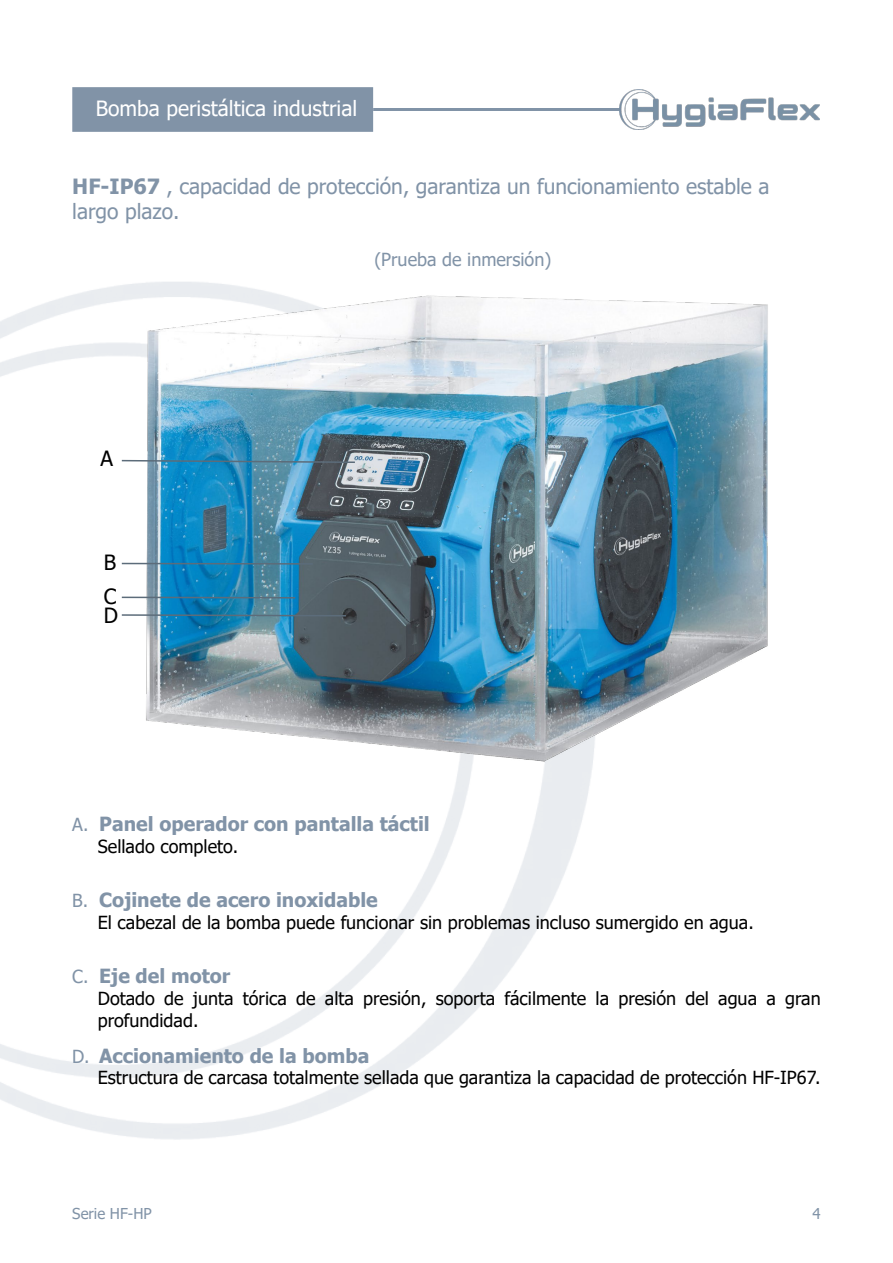
<style>
.page{position:relative;width:893px;height:1263px;background:#fff}
.page>*{position:absolute;margin:0;border:0;box-sizing:border-box;transform-origin:0 0}
.t1{font:21px/25.2px "Tahoma";color:#8193a7}
.t2{font:21px "Tahoma";color:#fff}
.t3{font:21px/34px "Tahoma";color:#000}
.t4{font:700 19.5px "Tahoma";color:#8193a7}
.t5{font:18px/21.6px "Tahoma";color:#000}
.t6{font:18px "Tahoma";color:#8193a7}
.t7{font:15px "Tahoma";color:#8193a7}
.s1{font-weight:700}
.s2{font-weight:400;font-size:18px}
</style>
<div class="page">
<div style="left:72px;top:87px;width:301px;height:45px;background:#8193a7;border:2px solid #8193a7"></div>
<hr style="left:373px;top:108px;width:247px;height:3px;background:#8193a7">
<img style="left:620px;top:89px;width:200px;height:41px">
<img style="left:122px;top:281px;width:646px;height:523px">
<svg style="left:121px;top:459px;width:235px;height:5px"></svg>
<hr style="left:122px;top:563px;width:191px;height:2px;background:#5c6c7a">
<svg style="left:121px;top:613px;width:227px;height:4px"></svg>
<hr style="left:122px;top:597px;width:173px;height:1px;background:#5c6c7a">
<p class="t2" style="left:96px;top:94px;width:263px">Bomba peristáltica industrial</p>
<p class="t1" style="left:72px;top:175px;width:699px"><span class="s1">HF-IP67</span> , capacidad de protección, garantiza un funcionamiento estable a largo plazo.</p>
<p class="t3" style="left:101px;top:442px;width:14px">A</p>
<p class="t3" style="left:104px;top:547px;width:14px">B<br>C</p>
<p class="t3" style="left:104px;top:600px;width:16px">D</p>
<p class="t6" style="left:374px;top:247px;width:178px">(Prueba de inmersión)</p>
<p class="t4" style="left:72px;top:811px;width:359px"><span class="s2">A.</span> Panel operador con pantalla táctil</p>
<p class="t5" style="left:98px;top:837px;width:142px">Sellado completo.</p>
<p class="t4" style="left:72px;top:886px;width:307px"><span class="s2">B.</span> Cojinete de acero inoxidable</p>
<p class="t5" style="left:98px;top:912px;width:657px">El cabezal de la bomba puede funcionar sin problemas incluso sumergido en agua.</p>
<p class="t4" style="left:72px;top:963px;width:160px"><span class="s2">C.</span> Eje del motor</p>
<p class="t5" style="left:98px;top:989px;width:724px">Dotado de junta tórica de alta presión, soporta fácilmente la presión del agua a gran profundidad.</p>
<p class="t4" style="left:72px;top:1042px;width:299px"><span class="s2">D.</span> Accionamiento de la bomba</p>
<p class="t5" style="left:98px;top:1068px;width:724px">Estructura de carcasa totalmente sellada que garantiza la capacidad de protección HF-IP67.</p>
<p class="t7" style="left:72px;top:1204px;width:81px">Serie HF-HP</p>
<p class="t7" style="left:812px;top:1204px;width:10px">4</p>
</div>
